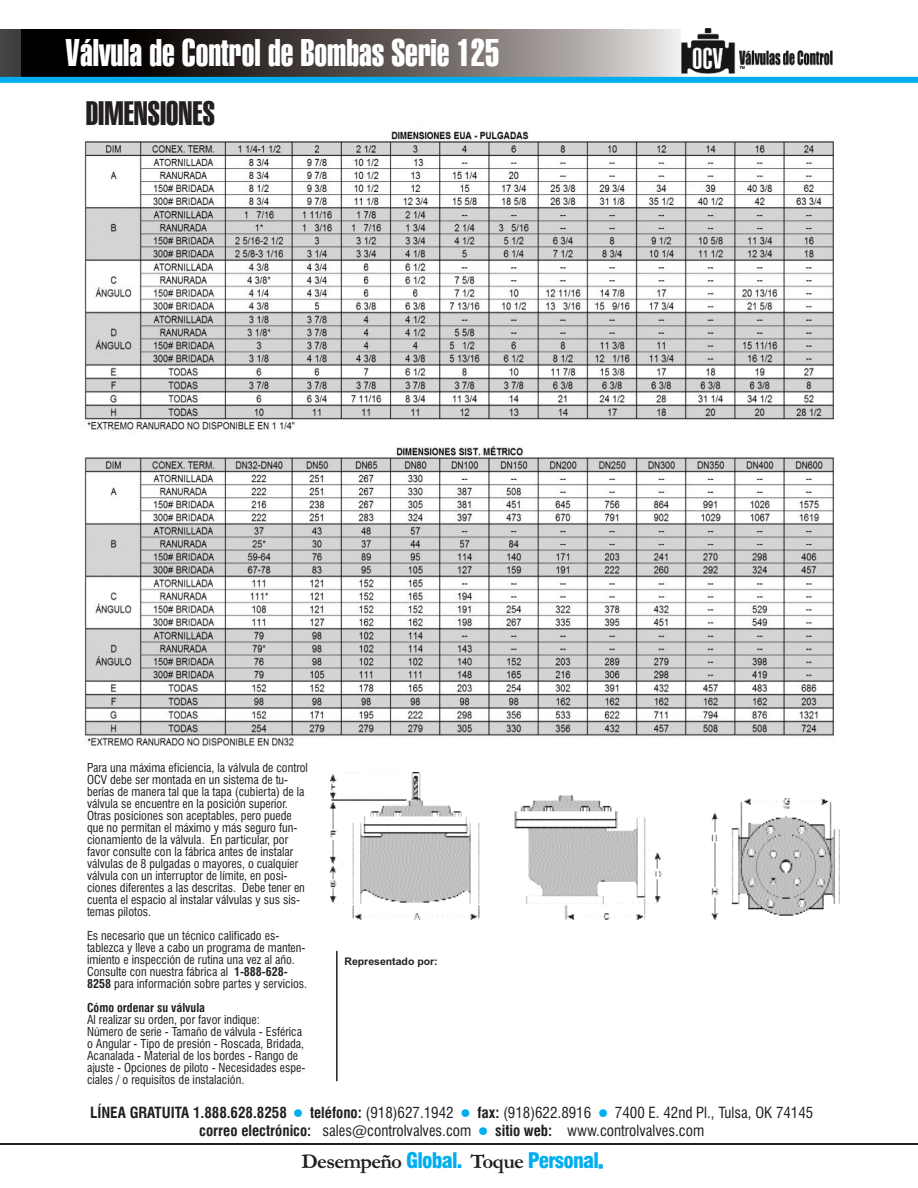
<style>
.page{position:relative;width:918px;height:1188px;background:#fff}
.page>*{position:absolute;margin:0;border:0;box-sizing:border-box;transform-origin:0 0}
.t1{font:37.5px "Swiss 911 BT Extra Compressed";color:#fff}
.t2{font:33px "Swiss 911 BT Extra Compressed";color:#231f20}
.t3{font:900 condensed 21px "Swiss 721 BT";letter-spacing:-.035em;color:#00aeef}
.t4{font:condensed 15px "Swiss 721 BT";color:#231f20}
.t5{font:700 condensed 15px "Swiss 721 BT";color:#231f20}
.t6{font:condensed 12px/12px "Swiss 721 BT";color:#231f20}
.t7{font:700 condensed 12px "Swiss 721 BT";color:#231f20}
.t8{font:700 10.5px "Arial";color:#231f20}
.s1{font-weight:700}
.s2{font-family:"Garamond";font-weight:700;font-stretch:normal;color:#231f20}
.s3{font-family:"Impact";font-weight:400;font-stretch:normal}
</style>
<div class="page">
<svg style="left:0;top:30px;width:22px;height:47px"></svg>
<hr style="left:0;top:1143px;width:918px;height:1px;background:#231f20">
<svg style="left:22px;top:30px;width:667px;height:47px;background:#595453"></svg>
<img style="left:681px;top:28px;width:151px;height:46px">
<img style="left:84px;top:129px;width:750px;height:617px">
<hr style="left:336px;top:951px;width:2px;height:130px;background:#231f20">
<img style="left:331px;top:773px;width:508px;height:148px">
<div style="left:0;top:77px;width:918px;height:6px;background:#00aeef"></div>
<h1 class="t1" style="left:66px;top:31px;width:435px">Válvula de Control de Bombas Serie 125</h1>
<h2 class="t2" style="left:86px;top:94px;width:131px">DIMENSIONES</h2>
<p class="t6" style="left:87px;top:762px;width:222px">Para una máxima eficiencia, la válvula de control OCV debe ser montada en un sistema de tu&shy;berías de manera tal que la tapa (cubierta) de la válvula se encuentre en la posición superior.<br>Otras posiciones son aceptables, pero puede que no permitan el máximo y más seguro fun&shy;cionamiento de la válvula. En particular, por favor consulte con la fábrica antes de instalar válvulas de 8 pulgadas o mayores, o cualquier válvula con un interruptor de límite, en posi&shy;ciones diferentes a las descritas. Debe tener en cuenta el espacio al instalar válvulas y sus sis&shy;temas pilotos.</p>
<p class="t6" style="left:87px;top:930px;width:222px">Es necesario que un técnico calificado es&shy;tablezca y lleve a cabo un programa de manten&shy;imiento e inspección de rutina una vez al año.<br>Consulte con nuestra fábrica al <span class="s1">1-888-628- 8258</span> para información sobre partes y servicios.</p>
<p class="t7" style="left:87px;top:1001px;width:120px">Cómo ordenar su válvula</p>
<p class="t6" style="left:87px;top:1014px;width:220px">Al realizar su orden, por favor indique:<br>Número de serie - Tamaño de válvula - Esférica o Angular - Tipo de presión - Roscada, Bridada, Acanalada - Material de los bordes - Rango de ajuste - Opciones de piloto - Necesidades espe&shy;ciales / o requisitos de instalación.</p>
<p class="t8" style="left:344px;top:955px;width:95px">Representado por:</p>
<p class="t5" style="left:90px;top:1104px;width:198px">LÍNEA GRATUITA 1.888.628.8258</p>
<p class="t4" style="left:310px;top:1104px;width:145px"><span class="s1">teléfono:</span> (918)627.1942</p>
<p class="t4" style="left:477px;top:1104px;width:115px"><span class="s1">fax:</span> (918)622.8916</p>
<p class="t4" style="left:615px;top:1104px;width:200px">7400 E. 42nd Pl., Tulsa, OK 74145</p>
<p class="t4" style="left:199px;top:1122px;width:274px"><span class="s1">correo electrónico:</span> sales@controlvalves.com</p>
<p class="t4" style="left:495px;top:1122px;width:211px"><span class="s1">sitio web:</span> www.controlvalves.com</p>
<h3 class="t3" style="left:302px;top:1149px;width:303px"><span class="s2">Desempeño</span> Global. <span class="s2">Toque</span> Personal<span class="s3">.</span></h3>
</div>
